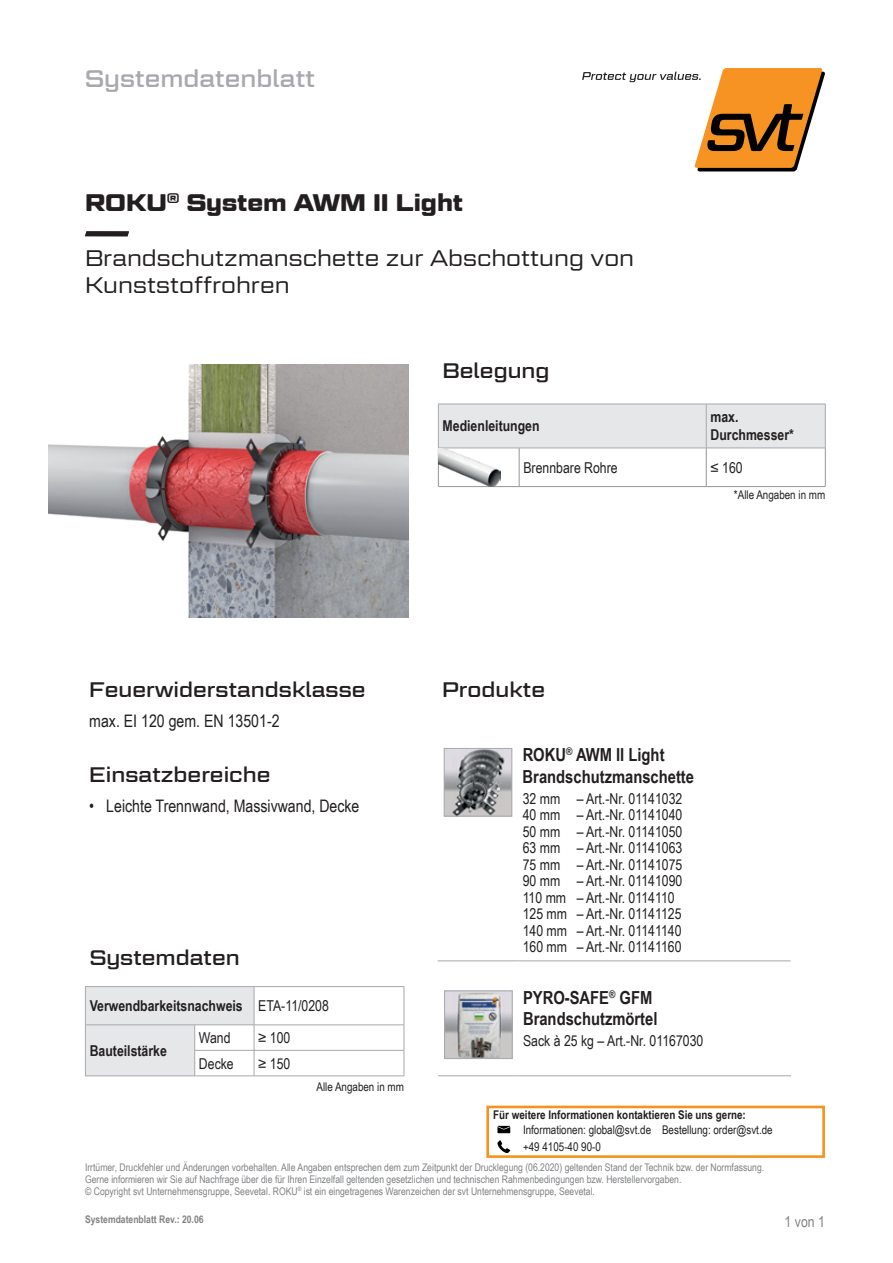
<style>
.page{position:relative;width:893px;height:1263px;background:#fff}
.page>*{position:absolute;margin:0;border:0;box-sizing:border-box;transform-origin:0 0}
.t1{font:700 24px "Geom Graphic";color:#231f20}
.t2{font:24px "Geom Graphic";color:#a8a9ad}
.t3{font:300 22.5px/27px "Geom Graphic";color:#231f20}
.t4{font:21px "Geom Graphic";color:#231f20}
.t5{font:700 18px/21.6px "Arial Narrow";color:#231f20}
.t6{font:17.25px "Arial Narrow";color:#231f20}
.t7{font:15px/16.5px "Arial Narrow";color:#231f20}
.t8{font:700 15px/18px "Arial Narrow";color:#231f20}
.t9{font:15px "Arial Narrow";color:#808285}
.t10{font:12px/17.1px "Arial Narrow";color:#231f20}
.t11{font:700 12px "Arial Narrow";color:#231f20}
.t12{font:10.5px/12px "Arial Narrow";color:#808285}
.t13{font:700 10.5px "Arial Narrow";color:#808285}
.s1{font-weight:400}
</style>
<div class="page">
<svg style="left:438px;top:403px;width:387px;height:85px"></svg>
<div style="left:439px;top:405px;width:386px;height:43px;background:#e6e7e9"></div>
<hr style="left:706px;top:448px;width:1px;height:38px;background:#939598">
<hr style="left:706px;top:404px;width:1px;height:44px;background:#a8a9ad">
<hr style="left:438px;top:448px;width:1px;height:38px;background:#939598">
<hr style="left:519px;top:448px;width:1px;height:38px;background:#939598">
<hr style="left:825px;top:448px;width:1px;height:38px;background:#939598">
<hr style="left:438px;top:486px;width:81px;height:1px;background:#939598">
<hr style="left:519px;top:486px;width:187px;height:1px;background:#939598">
<hr style="left:706px;top:486px;width:119px;height:1px;background:#939598">
<hr style="left:438px;top:404px;width:81px;height:1px;background:#a8a9ad">
<hr style="left:519px;top:404px;width:187px;height:1px;background:#a8a9ad">
<hr style="left:706px;top:404px;width:119px;height:1px;background:#a8a9ad">
<hr style="left:825px;top:404px;width:1px;height:44px;background:#a8a9ad">
<hr style="left:438px;top:448px;width:81px;height:1px;background:#a8a9ad">
<hr style="left:519px;top:448px;width:187px;height:1px;background:#a8a9ad">
<hr style="left:706px;top:448px;width:119px;height:1px;background:#a8a9ad">
<hr style="left:438px;top:404px;width:1px;height:44px;background:#a8a9ad">
<img style="left:439px;top:448px;width:62px;height:38px">
<svg style="left:85px;top:986px;width:320px;height:90px"></svg>
<hr style="left:195px;top:1075px;width:59px;height:1px;background:#a8a9ad">
<hr style="left:254px;top:1075px;width:150px;height:1px;background:#a8a9ad">
<hr style="left:85px;top:986px;width:110px;height:1px;background:#a8a9ad">
<hr style="left:195px;top:986px;width:59px;height:1px;background:#a8a9ad">
<hr style="left:86px;top:1024px;width:109px;height:1px;background:#a8a9ad">
<hr style="left:195px;top:1024px;width:59px;height:1px;background:#a8a9ad">
<hr style="left:85px;top:987px;width:1px;height:38px;background:#a8a9ad">
<hr style="left:254px;top:986px;width:150px;height:1px;background:#a8a9ad">
<hr style="left:254px;top:987px;width:1px;height:38px;background:#a8a9ad">
<hr style="left:404px;top:987px;width:1px;height:38px;background:#a8a9ad">
<hr style="left:254px;top:1024px;width:150px;height:1px;background:#a8a9ad">
<img style="left:49px;top:365px;width:359px;height:253px">
<hr style="left:518px;top:960px;width:272px;height:1px;background:#a8a9ad">
<hr style="left:438px;top:960px;width:80px;height:1px;background:#a8a9ad">
<img style="left:446px;top:750px;width:64px;height:64px">
<div style="left:444px;top:748px;width:68px;height:68px;border:1px solid #a8a9ad"></div>
<hr style="left:438px;top:1075px;width:81px;height:1px;background:#a8a9ad">
<hr style="left:519px;top:1075px;width:272px;height:1px;background:#a8a9ad">
<img style="left:446px;top:993px;width:64px;height:64px">
<div style="left:444px;top:991px;width:68px;height:68px;border:1px solid #a8a9ad"></div>
<svg style="left:582px;top:68px;width:243px;height:103px"></svg>
<svg style="left:497px;top:1126px;width:13px;height:7px"></svg>
<svg style="left:497px;top:1140px;width:13px;height:13px"></svg>
<div style="left:486px;top:1106px;width:339px;height:52px;border:3px solid #f7931d"></div>
<svg style="left:85px;top:231px;width:44px;height:5px"></svg>
<h1 class="t2" style="left:85px;top:63px;width:232px">Systemdatenblatt</h1>
<h1 class="t1" style="left:85px;top:188px;width:379px">ROKU<sup>®</sup> System AWM II Light</h1>
<h2 class="t3" style="left:85px;top:244px;width:551px">Brandschutzmanschette zur Abschottung von<br>Kunststoffrohren</h2>
<h3 class="t4" style="left:443px;top:357px;width:108px">Belegung</h3>
<h3 class="t8" style="left:443px;top:416px;width:99px">Medienleitungen</h3>
<h3 class="t8" style="left:710px;top:407px;width:85px">max.<br>Durchmesser*</h3>
<h3 class="t7" style="left:523px;top:459px;width:96px">Brennbare Rohre</h3>
<h3 class="t7" style="left:710px;top:459px;width:34px">≤ 160</h3>
<p class="t10" style="left:734px;top:486px;width:93px">*Alle Angaben in mm</p>
<h3 class="t4" style="left:89px;top:676px;width:278px">Feuerwiderstandsklasse</h3>
<h3 class="t6" style="left:89px;top:708px;width:192px">max. EI 120 gem. EN 13501-2</h3>
<h3 class="t4" style="left:89px;top:761px;width:183px">Einsatzbereiche</h3>
<h3 class="t6" style="left:89px;top:793px;width:272px">• Leichte Trennwand, Massivwand, Decke</h3>
<h3 class="t4" style="left:90px;top:945px;width:152px">Systemdaten</h3>
<h3 class="t8" style="left:90px;top:996px;width:241px">Verwendbarkeitsnachweis <span class="s1">ETA-11/0208</span></h3>
<h3 class="t8" style="left:90px;top:1041px;width:79px">Bauteilstärke</h3>
<h3 class="t7" style="left:199px;top:1029px;width:33px">Wand</h3>
<h3 class="t7" style="left:258px;top:1029px;width:34px">≥ 100</h3>
<h3 class="t7" style="left:199px;top:1054px;width:36px">Decke</h3>
<h3 class="t7" style="left:258px;top:1054px;width:34px">≥ 150</h3>
<p class="t10" style="left:316px;top:1078px;width:89px">Alle Angaben in mm</p>
<h3 class="t4" style="left:442px;top:676px;width:104px">Produkte</h3>
<h3 class="t5" style="left:523px;top:743px;width:173px">ROKU<sup>®</sup> AWM II Light<br>Brandschutzmanschette</h3>
<p class="t7" style="left:523px;top:790px;width:161px">32 mm – Art.-Nr. 01141032<br>40 mm – Art.-Nr. 01141040<br>50 mm – Art.-Nr. 01141050<br>63 mm – Art.-Nr. 01141063<br>75 mm – Art.-Nr. 01141075<br>90 mm – Art.-Nr. 01141090<br>110 mm – Art.-Nr. 0114110<br>125 mm – Art.-Nr. 01141125<br>140 mm – Art.-Nr. 01141140<br>160 mm – Art.-Nr. 01141160</p>
<h3 class="t5" style="left:523px;top:986px;width:136px">PYRO-SAFE<sup>®</sup> GFM<br>Brandschutzmörtel</h3>
<h3 class="t7" style="left:523px;top:1032px;width:182px">Sack à 25 kg – Art.-Nr. 01167030</h3>
<p class="t11" style="left:493px;top:1106px;width:254px">Für weitere Informationen kontaktieren Sie uns gerne:</p>
<p class="t10" style="left:523px;top:1121px;width:251px">Informationen: global@svt.de Bestellung: order@svt.de +49 4105-40 90-0</p>
<p class="t12" style="left:85px;top:1161px;width:681px">Irrtümer, Druckfehler und Änderungen vorbehalten. Alle Angaben entsprechen dem zum Zeitpunkt der Drucklegung (06.2020) geltenden Stand der Technik bzw. der Normfassung.<br>Gerne informieren wir Sie auf Nachfrage über die für Ihren Einzelfall geltenden gesetzlichen und technischen Rahmenbedingungen bzw. Herstellervorgaben.<br>© Copyright svt Unternehmensgruppe, Seevetal. ROKU<sup>®</sup> ist ein eingetragenes Warenzeichen der svt Unternehmensgruppe, Seevetal.</p>
<p class="t13" style="left:85px;top:1212px;width:120px">Systemdatenblatt Rev.: 20.06</p>
<h3 class="t9" style="left:785px;top:1210px;width:42px">1 von 1</h3>
</div>
